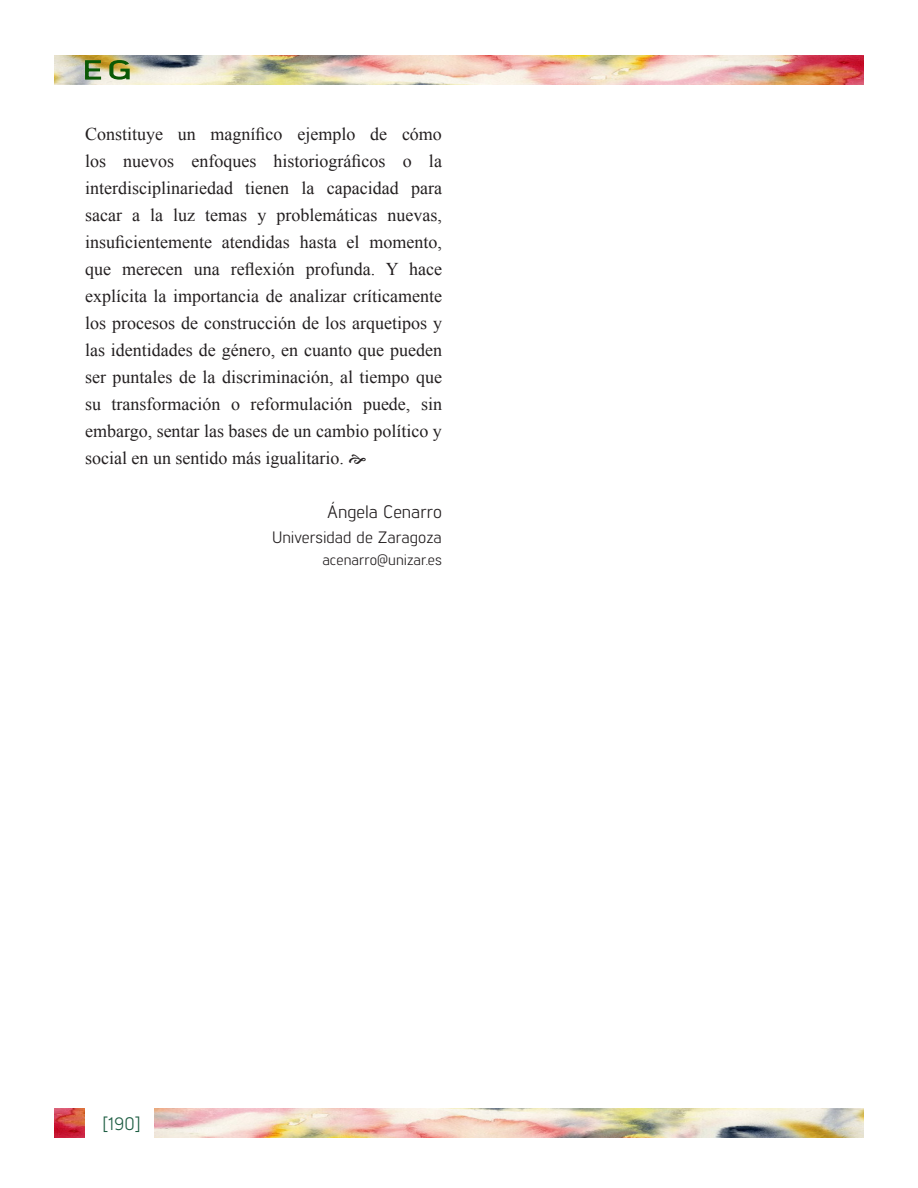
<style>
.page{position:relative;width:918px;height:1188px;background:#fff}
.page>*{position:absolute;margin:0;border:0;box-sizing:border-box;transform-origin:0 0}
.t1{font:18px/27px "Times New Roman";color:#231f20;text-align:justify}
.t2{font:18px "Lintel";color:#231f20}
.t3{font:18px "Lintel";color:#1d5d42}
.t4{font:16.5px "Lintel";color:#231f20}
.t5{font:15px "Lintel";color:#231f20}
</style>
<div class="page">
<img style="left:54px;top:1109px;width:810px;height:29px">
<div style="left:85px;top:1103px;width:69px;height:44px;background:#fff"></div>
<img style="left:55px;top:56px;width:809px;height:29px">
<svg style="left:84px;top:59px;width:18px;height:21px"></svg>
<svg style="left:109px;top:59px;width:21px;height:21px"></svg>
<p class="t1" style="left:85px;top:120px;width:358px">Constituye un magnífico ejemplo de cómo los nuevos enfoques historiográficos o la interdisciplinariedad tienen la capacidad para sacar a la luz temas y problemáticas nuevas, insuficientemente atendidas hasta el momento, que merecen una reflexión profunda. Y hace explícita la importancia de analizar críticamente los procesos de construcción de los arquetipos y las identidades de género, en cuanto que pueden ser puntales de la discriminación, al tiempo que su transformación o reformulación puede, sin embargo, sentar las bases de un cambio político y social en un sentido más igualitario.</p>
<p class="t2" style="left:327px;top:499px;width:116px">Ángela Cenarro</p>
<p class="t4" style="left:272px;top:526px;width:171px">Universidad de Zaragoza</p>
<p class="t5" style="left:322px;top:550px;width:121px">acenarro@unizar.es</p>
<p class="t3" style="left:103px;top:1112px;width:38px">[190]</p>
</div>
